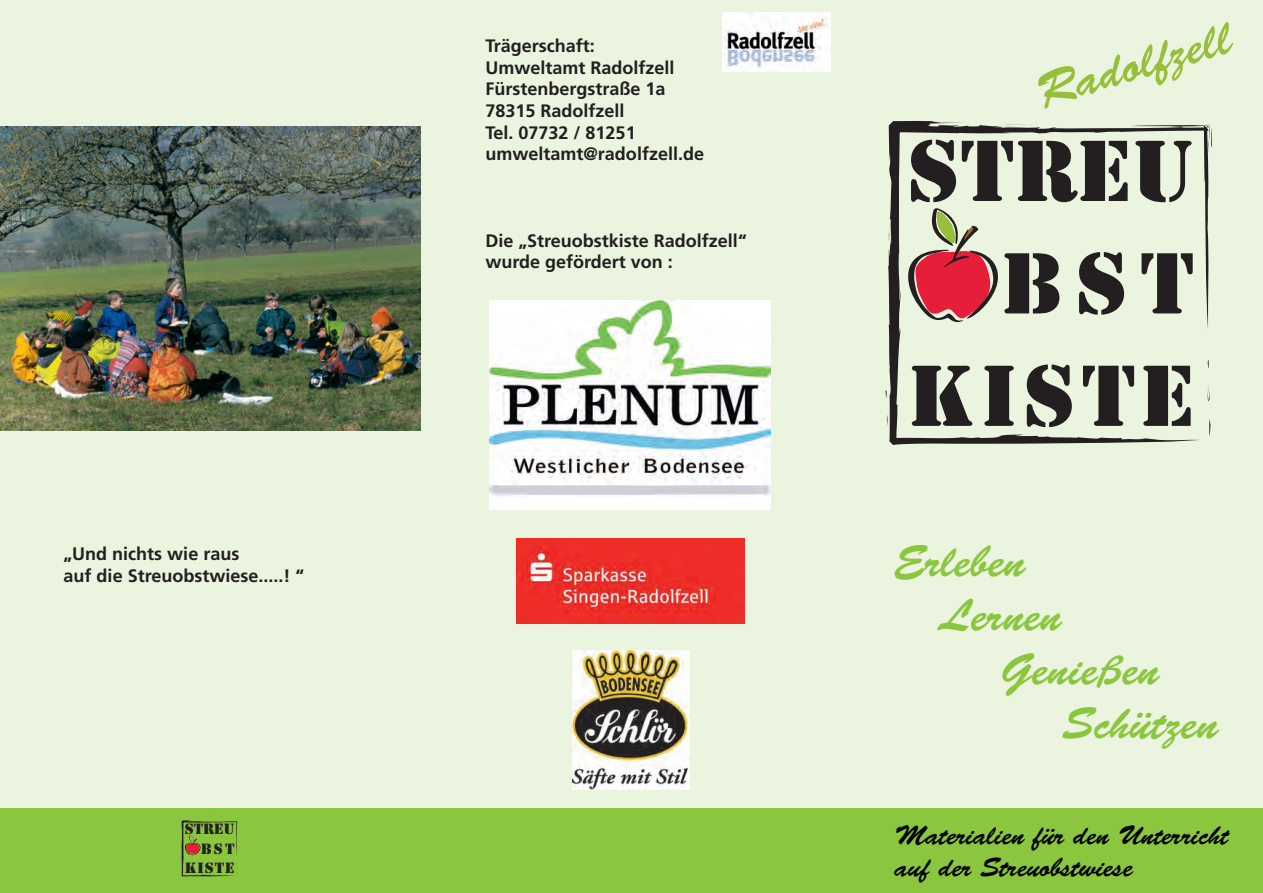
<style>
.page{position:relative;width:1263px;height:893px;background:#fff}
.page>*{position:absolute;margin:0;border:0;box-sizing:border-box;transform-origin:0 0}
.t1{font:80.4px/112.4px "Stencil Std";letter-spacing:.065em;color:#231f20;text-align:right}
.t2{font:48.6px "Brush Script Std";color:#96bf3c}
.t3{font:45px "Brush Script Std";color:#8bc63f}
.t4{font:27px/32.4px "Brush Script Std";color:#000}
.t5{font:700 18px/21.6px "Frutiger";color:#231f20}
.t6{font:13.95px/19.5px "Stencil Std";letter-spacing:.065em;color:#231f20;text-align:right}
</style>
<div class="page">
<div style="left:0;top:0;width:1262px;height:892px;background:#ebf4de"></div>
<div style="left:0;top:808px;width:1262px;height:84px;background:#8bc63f"></div>
<svg style="left:886px;top:121px;width:326px;height:324px"></svg>
<svg style="left:1208px;top:127px;width:3px;height:26px"></svg>
<svg style="left:1004px;top:124px;width:36px;height:1px"></svg>
<svg style="left:888px;top:226px;width:3px;height:15px"></svg>
<svg style="left:886px;top:414px;width:1px;height:12px"></svg>
<svg style="left:908px;top:208px;width:90px;height:114px"></svg>
<svg style="left:181px;top:820px;width:57px;height:56px"></svg>
<img style="left:573px;top:650px;width:117px;height:139px">
<img style="left:516px;top:538px;width:228px;height:85px">
<img style="left:0;top:126px;width:421px;height:304px">
<img style="left:490px;top:300px;width:281px;height:210px">
<img style="left:722px;top:13px;width:108px;height:58px">
<p class="t5" style="left:64px;top:543px;width:242px">„Und nichts wie raus<br>auf die Streuobstwiese.....! “</p>
<p class="t6" style="left:185px;top:819px;width:51px">STREU<br>BST<br>KISTE</p>
<p class="t5" style="left:485px;top:35px;width:220px">Trägerschaft:<br>Umweltamt Radolfzell<br>Fürstenbergstraße 1a<br>78315 Radolfzell<br>Tel. 07732 / 81251 umweltamt@radolfzell.de</p>
<p class="t5" style="left:485px;top:229px;width:263px">Die „Streuobstkiste Radolfzell“ wurde gefördert von :</p>
<h2 class="t2" style="left:1030px;top:65px;width:202px;rotate:-16deg">Radolfzell</h2>
<h1 class="t1" style="left:907px;top:116px;width:289px">STREU<br>BST<br>KISTE</h1>
<h3 class="t3" style="left:894px;top:535px;width:133px">Erleben</h3>
<h3 class="t3" style="left:939px;top:589px;width:123px">Lernen</h3>
<h3 class="t3" style="left:1001px;top:643px;width:160px">Genießen</h3>
<h3 class="t3" style="left:1062px;top:697px;width:158px">Schützen</h3>
<h3 class="t4" style="left:895px;top:819px;width:335px">Materialien für den Unterricht auf der Streuobstwiese</h3>
</div>
